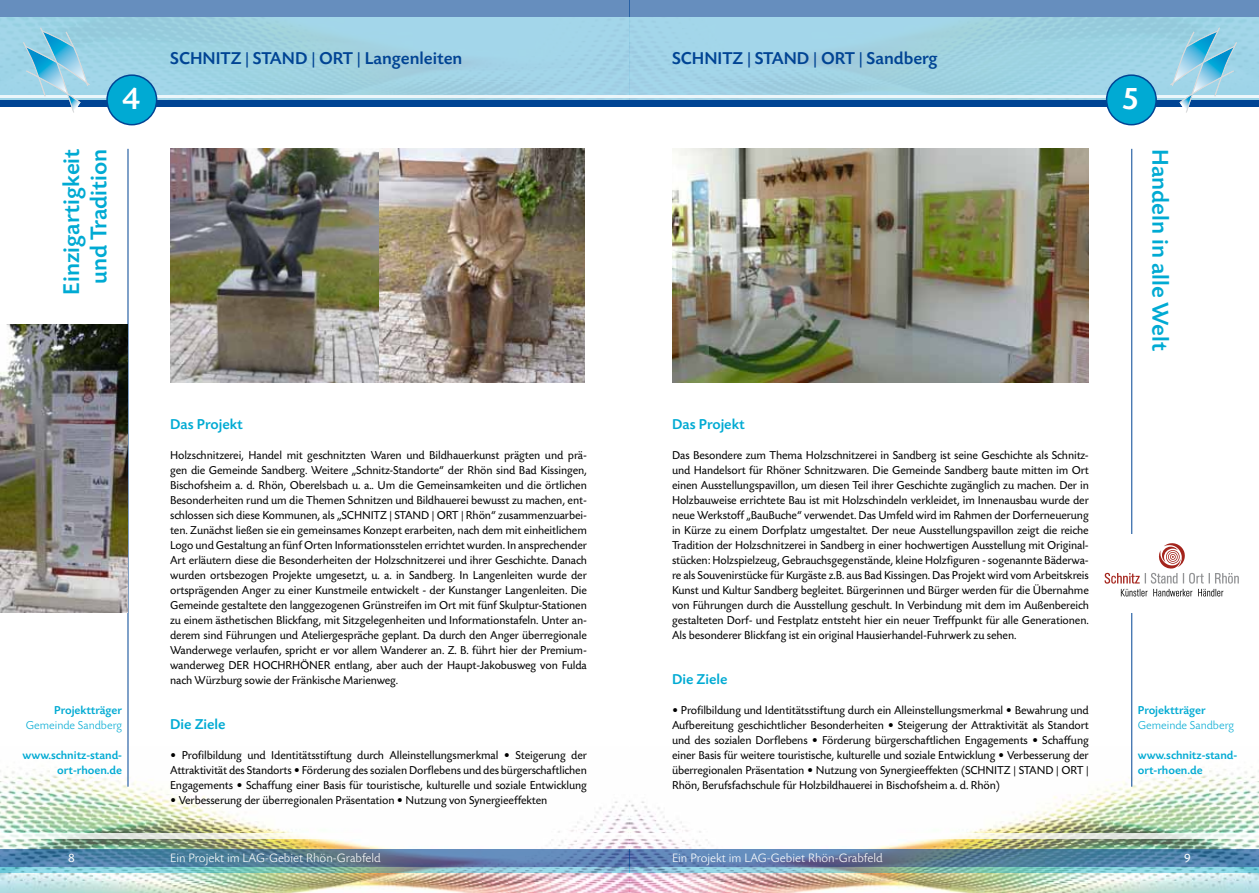
<style>
.page{position:relative;width:1259px;height:893px;background:#fff}
.page>*{position:absolute;margin:0;border:0;box-sizing:border-box;transform-origin:0 0}
.t1{font:500 33px "Today SB";color:#fff}
.t2{font:500 24px/27px "Today SB";color:#00aad3;text-align:center}
.t3{font:500 18px "Today SB";color:#004494}
.t4{font:500 15px "Today SB";color:#00aad3}
.t5{font:300 12.75px "Today SB";color:#fff}
.t6{font:12.75px "Today SB";color:#fff}
.t7{font:12px/15px "Today SB";letter-spacing:-.01em;color:#000;text-align:justify}
.t8{font:500 12px/15px "Today SB";color:#00aad3;text-align:right}
.t9{font:300 12px "Today SB";color:#00aad3}
</style>
<div class="page">
<div style="left:0;top:17px;width:629px;height:85px;background:#a1d4e4"></div>
<div style="left:0;top:100px;width:629px;height:6px;background:#004494"></div>
<hr style="left:0;top:95px;width:629px;height:3px;background:#fff">
<div style="left:629px;top:17px;width:630px;height:84px;background:#a1d4e4"></div>
<div style="left:629px;top:0;width:630px;height:17px;background:#668ebe"></div>
<div style="left:629px;top:100px;width:630px;height:6px;background:#004494"></div>
<hr style="left:629px;top:95px;width:630px;height:3px;background:#fff">
<div style="left:0;top:0;width:629px;height:17px;background:#668ebe"></div>
<img style="left:0;top:744px;width:1259px;height:149px">
<svg style="left:0;top:833px;width:629px;height:6px"></svg>
<svg style="left:0;top:867px;width:629px;height:6px;background:#86c5c8"></svg>
<svg style="left:0;top:849px;width:629px;height:18px;background:#557ca2"></svg>
<svg style="left:23px;top:27px;width:67px;height:86px"></svg>
<svg style="left:1169px;top:27px;width:68px;height:86px"></svg>
<svg style="left:629px;top:833px;width:630px;height:6px"></svg>
<svg style="left:629px;top:867px;width:630px;height:6px;background:#85c5c8"></svg>
<svg style="left:629px;top:849px;width:630px;height:18px;background:#557ca2"></svg>
<hr style="left:1131px;top:149px;width:1px;height:638px;background:#004494">
<div style="left:107px;top:75px;width:50px;height:50px;background:#00aad3;border-radius:50%"></div>
<div style="left:106px;top:74px;width:51px;height:51px;border:2px solid #004494;border-radius:50%"></div>
<div style="left:1106px;top:75px;width:50px;height:50px;background:#00aad3;border-radius:50%"></div>
<div style="left:1106px;top:74px;width:51px;height:51px;border:2px solid #004494;border-radius:50%"></div>
<hr style="left:128px;top:149px;width:1px;height:638px;background:#004494">
<div style="left:1096px;top:534px;width:151px;height:78px;background:#fff"></div>
<svg style="left:1104px;top:543px;width:134px;height:53px"></svg>
<img style="left:378px;top:149px;width:207px;height:234px">
<img style="left:0;top:324px;width:128px;height:288px">
<img style="left:170px;top:149px;width:208px;height:234px">
<img style="left:672px;top:149px;width:417px;height:234px">
<h3 class="t3" style="left:170px;top:49px;width:294px">SCHNITZ | STAND | ORT | Langenleiten</h3>
<h3 class="t3" style="left:672px;top:49px;width:267px">SCHNITZ | STAND | ORT | Sandberg</h3>
<h2 class="t2" style="left:59px;top:295px;width:147px;rotate:-90deg">Einzigartigkeit und Tradition</h2>
<h1 class="t1" style="left:122px;top:81px;width:20px">4</h1>
<h1 class="t1" style="left:1121px;top:81px;width:20px">5</h1>
<h2 class="t2" style="left:1173px;top:149px;width:203px;rotate:90deg">Handeln in alle Welt</h2>
<p class="t8" style="left:54px;top:703px;width:69px">Projektträger</p>
<p class="t9" style="left:26px;top:719px;width:98px">Gemeinde Sandberg</p>
<p class="t8" style="left:23px;top:748px;width:101px">www.schnitz-stand&shy;ort-rhoen.de</p>
<p class="t4" style="left:170px;top:416px;width:74px">Das Projekt</p>
<p class="t7" style="left:170px;top:448px;width:418px">Holzschnitzerei, Handel mit geschnitzten Waren und Bildhauerkunst prägten und prä&shy;gen die Gemeinde Sandberg. Weitere „Schnitz-Standorte“ der Rhön sind Bad Kissingen, Bischofsheim a. d. Rhön, Oberelsbach u. a.. Um die Gemeinsamkeiten und die örtlichen Besonderheiten rund um die Themen Schnitzen und Bildhauerei bewusst zu machen, ent&shy;schlossen sich diese Kommunen, als „SCHNITZ | STAND | ORT | Rhön“ zusammenzuarbei&shy;ten. Zunächst ließen sie ein gemeinsames Konzept erarbeiten, nach dem mit einheitlichem Logo und Gestaltung an fünf Orten Informationsstelen errichtet wurden. In ansprechender Art erläutern diese die Besonderheiten der Holzschnitzerei und ihrer Geschichte. Danach wurden ortsbezogen Projekte umgesetzt, u. a. in Sandberg. In Langenleiten wurde der ortsprägenden Anger zu einer Kunstmeile entwickelt - der Kunstanger Langenleiten. Die Gemeinde gestaltete den langgezogenen Grünstreifen im Ort mit fünf Skulptur-Stationen zu einem ästhetischen Blickfang, mit Sitzgelegenheiten und Informationstafeln. Unter an&shy;derem sind Führungen und Ateliergespräche geplant. Da durch den Anger überregionale Wanderwege verlaufen, spricht er vor allem Wanderer an. Z. B. führt hier der Premium&shy;wanderweg DER HOCHRHÖNER entlang, aber auch der Haupt-Jakobusweg von Fulda nach Würzburg sowie der Fränkische Marienweg.</p>
<p class="t4" style="left:170px;top:716px;width:57px">Die Ziele</p>
<p class="t7" style="left:170px;top:748px;width:418px">• Profilbildung und Identitätsstiftung durch Alleinstellungsmerkmal • Steigerung der Attraktivität des Standorts • Förderung des sozialen Dorflebens und des bürgerschaftlichen Engagements • Schaffung einer Basis für touristische, kulturelle und soziale Entwicklung</p>
<p class="t7" style="left:170px;top:793px;width:379px">• Verbesserung der überregionalen Präsentation • Nutzung von Synergieeffekten</p>
<p class="t4" style="left:672px;top:416px;width:74px">Das Projekt</p>
<p class="t7" style="left:672px;top:448px;width:418px">Das Besondere zum Thema Holzschnitzerei in Sandberg ist seine Geschichte als Schnitz&shy;und Handelsort für Rhöner Schnitzwaren. Die Gemeinde Sandberg baute mitten im Ort einen Ausstellungspavillon, um diesen Teil ihrer Geschichte zugänglich zu machen. Der in Holzbauweise errichtete Bau ist mit Holzschindeln verkleidet, im Innenausbau wurde der neue Werkstoff „BauBuche“ verwendet. Das Umfeld wird im Rahmen der Dorferneuerung in Kürze zu einem Dorfplatz umgestaltet. Der neue Ausstellungspavillon zeigt die reiche Tradition der Holzschnitzerei in Sandberg in einer hochwertigen Ausstellung mit Original&shy;stücken: Holzspielzeug, Gebrauchsgegenstände, kleine Holzfiguren - sogenannte Bäderwa&shy;re als Souvenirstücke für Kurgäste z.B. aus Bad Kissingen. Das Projekt wird vom Arbeitskreis Kunst und Kultur Sandberg begleitet. Bürgerinnen und Bürger werden für die Übernahme von Führungen durch die Ausstellung geschult. In Verbindung mit dem im Außenbereich gestalteten Dorf- und Festplatz entsteht hier ein neuer Treffpunkt für alle Generationen.<br>Als besonderer Blickfang ist ein original Hausierhandel-Fuhrwerk zu sehen.</p>
<p class="t4" style="left:672px;top:671px;width:57px">Die Ziele</p>
<p class="t7" style="left:672px;top:703px;width:418px">• Profilbildung und Identitätsstiftung durch ein Alleinstellungsmerkmal • Bewahrung und Aufbereitung geschichtlicher Besonderheiten • Steigerung der Attraktivität als Standort und des sozialen Dorflebens • Förderung bürgerschaftlichen Engagements • Schaffung einer Basis für weitere touristische, kulturelle und soziale Entwicklung • Verbesserung der überregionalen Präsentation • Nutzung von Synergieeffekten (SCHNITZ | STAND | ORT | Rhön, Berufsfachschule für Holzbildhauerei in Bischofsheim a. d. Rhön)</p>
<p class="t8" style="left:1137px;top:703px;width:69px">Projektträger</p>
<p class="t9" style="left:1137px;top:719px;width:98px">Gemeinde Sandberg</p>
<p class="t8" style="left:1137px;top:748px;width:101px;text-align:left">www.schnitz-stand&shy;ort-rhoen.de</p>
<p class="t6" style="left:68px;top:851px;width:8px">8</p>
<p class="t5" style="left:170px;top:851px;width:212px">Ein Projekt im LAG-Gebiet Rhön-Grabfeld</p>
<p class="t5" style="left:672px;top:851px;width:212px">Ein Projekt im LAG-Gebiet Rhön-Grabfeld</p>
<p class="t6" style="left:1184px;top:851px;width:8px">9</p>
</div>
